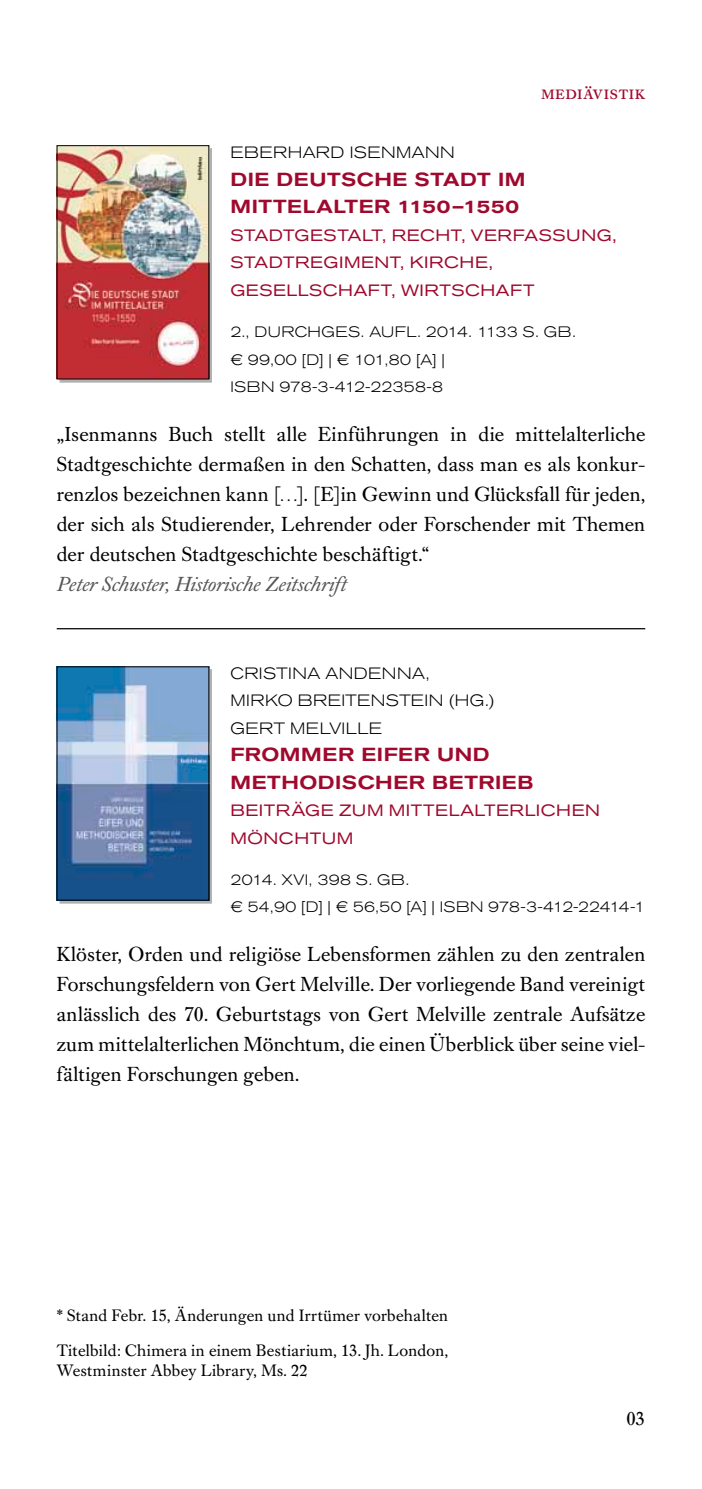
<style>
.page{position:relative;width:702px;height:1489px;background:#fff}
.page>*{position:absolute;margin:0;border:0;box-sizing:border-box;transform-origin:0 0}
.t1{font:20px/30px "Caslon Buch BQ";letter-spacing:.015em;color:#000;text-align:justify}
.t2{font:italic 20px "Caslon Buch BQ";letter-spacing:.005em;color:#565655}
.t3{font:20px "Caslon Buch Expert BQ";letter-spacing:.025em;color:#9f092d}
.t4{font:500 expanded 18.75px/27.5px "Akzidenz Grotesk BQ";letter-spacing:.03em;color:#9f092d}
.t5{font:18.75px "Caslon Book BE";color:#000}
.t6{font:16.25px/35px "Caslon Buch BQ";letter-spacing:.025em;color:#000}
.t7{font:expanded 16.25px/27.5px "Akzidenz Grotesk BQ";letter-spacing:.035em;color:#9f092d}
.t8{font:300 expanded 16.25px/27.5px "Akzidenz Grotesk BQ";letter-spacing:.025em;color:#000}
.t9{font:300 expanded 15px/27.5px "Akzidenz Grotesk BQ";letter-spacing:.01em;color:#000}
.t10{font:300 expanded 15px "Akzidenz Grotesk BQ";letter-spacing:-.055em;color:#000}
</style>
<div class="page">
<hr style="left:57px;top:628px;width:588px;height:1px;background:#000">
<svg style="left:59px;top:669px;width:153px;height:234px;background:#5a7187"></svg>
<img style="left:59px;top:668px;width:148px;height:230px">
<svg style="left:59px;top:148px;width:153px;height:234px;background:#987472"></svg>
<img style="left:59px;top:147px;width:148px;height:230px">
<p class="t3" style="left:541px;top:80px;width:106px">mediävistik</p>
<p class="t8" style="left:230px;top:139px;width:210px">EBERHARD ISENMANN</p>
<p class="t4" style="left:230px;top:166px;width:294px">DIE DEUTSCHE STADT IM<br>MITTELALTER 1150–1550</p>
<p class="t7" style="left:230px;top:221px;width:387px">STADTGESTALT, RECHT, VERFASSUNG,<br>STADTREGIM ENT, KIRCHE,<br>GESELLSCHAFT, WIRTSCHAFT</p>
<p class="t9" style="left:230px;top:318px;width:347px">2., DURCHGES. AUFL. 2014. 1133 S. GB. € 99,00 [D] | € 101,80 [A] |<br>ISB</p>
<p class="t9" style="left:261px;top:373px;width:184px">N 978-3-412-22358-8</p>
<p class="t1" style="left:57px;top:419px;width:590px">„Isenmanns Buch stellt alle Einführungen in die mittelalterliche Stadtgeschichte dermaßen in den Schatten, dass man es als konkur&shy;renzlos bezeichnen kann […]. [E]in Gewinn und Glücksfall für jeden, der sich als Studierender, Lehrender oder Forschender mit Themen der deutschen Stadtgeschichte beschäftigt.“</p>
<p class="t2" style="left:57px;top:572px;width:295px">Peter Schuster, Historische Zeitschrift</p>
<p class="t8" style="left:230px;top:659px;width:265px">CRISTINA AN DENNA,<br>MIRKO BREITENSTEIN (HG.)<br>GERT MELVILLE</p>
<p class="t4" style="left:230px;top:741px;width:304px">FROMM ER EIFER UND<br>M ETHODISCHER BETRIEB</p>
<p class="t7" style="left:230px;top:796px;width:371px">BEITRÄGE ZUM M ITTELALTERLICHEN<br>MÖNCHTUM</p>
<p class="t9" style="left:230px;top:866px;width:220px">2014. XVI , 398 S. GB.<br>€ 54,90 [D] | € 56,50 [A] | ISB</p>
<p class="t10" style="left:470px;top:898px;width:176px">N 978-3-412-22414-1</p>
<p class="t1" style="left:57px;top:939px;width:590px">Klöster, Orden und religiöse Lebensformen zählen zu den zentralen Forschungsfeldern von Gert Melville. Der vorliegende Band vereinigt anlässlich des 70. Geburtstags von Gert Melville zentrale Aufsätze zum mittelalterlichen Mönchtum, die einen Überblick über seine viel&shy;fältigen Forschungen geben.</p>
<p class="t6" style="left:57px;top:1297px;width:393px">* Stand Febr. 15, Änderungen und Irrtümer vorbehalten<br>Titelbild: Chimera in einem Bestiarium, 13. Jh. London,</p>
<p class="t6" style="left:57px;top:1352px;width:252px">Westminster Abbey Library, Ms. 22</p>
<p class="t5" style="left:626px;top:1407px;width:20px">03</p>
</div>
